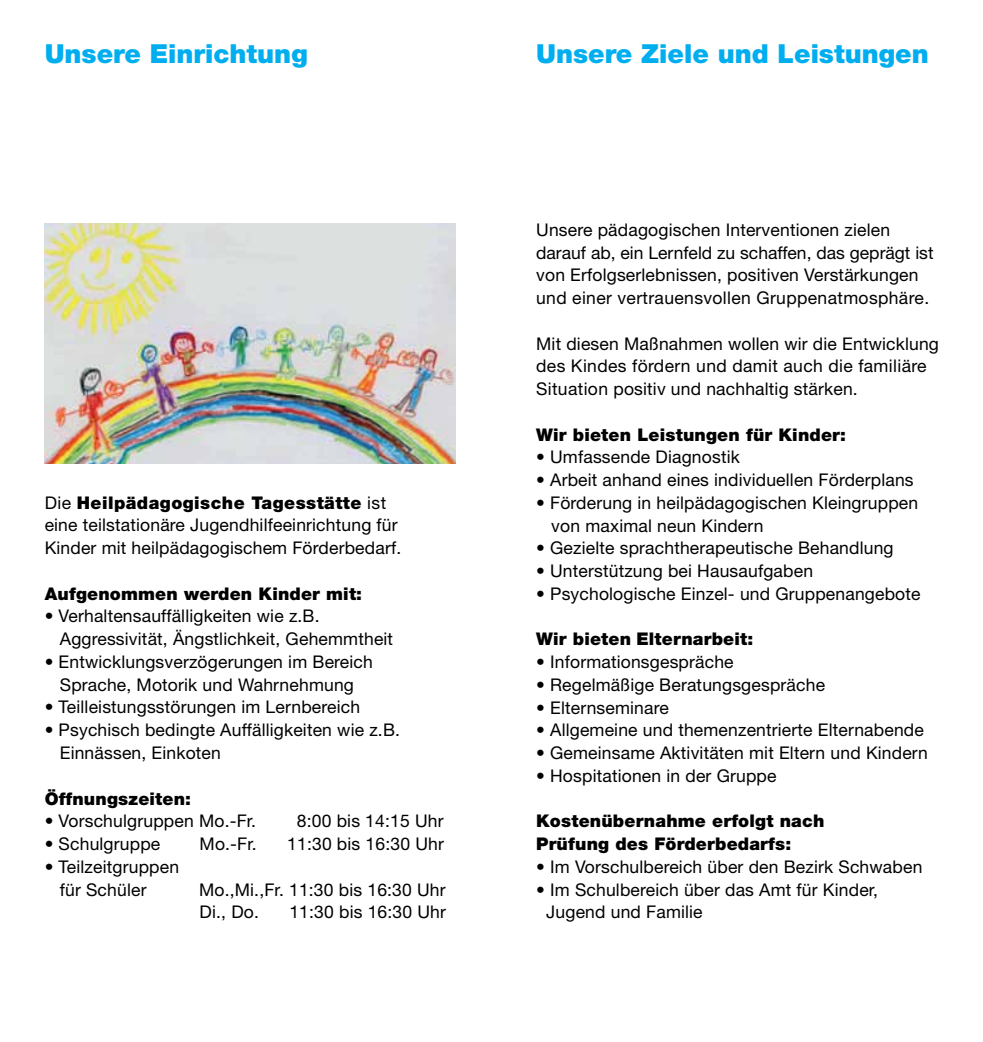
<style>
.page{position:relative;width:983px;height:1042px;background:#fff}
.page>*{position:absolute;margin:0;border:0;box-sizing:border-box;transform-origin:0 0}
.t1{font:900 26.25px "Helvetica Neue LT Std";color:#00aeef}
.t2{font:17.5px/22.8px "Helvetica Neue LT Std";letter-spacing:.01em;color:#000}
.t3{font:900 17.5px/22.8px "Helvetica Neue LT Std";letter-spacing:.01em;color:#000}
.s1{font-weight:900}
</style>
<div class="page">
<img style="left:45px;top:223px;width:411px;height:240px">
<h1 class="t1" style="left:45px;top:38px;width:264px">Unsere Einrichtung</h1>
<h1 class="t1" style="left:536px;top:38px;width:394px">Unsere Ziele und Leistungen</h1>
<p class="t2" style="left:45px;top:491px;width:358px">Die <span class="s1">Heilpädagogische Tagesstätte</span> ist eine teilstationäre Jugendhilfeeinrichtung für<br>Kinder mit heilpädagogischem Förderbedarf.</p>
<p class="t3" style="left:45px;top:582px;width:319px">Aufgenommen werden Kinder mit:</p>
<p class="t2" style="left:60px;top:604px;width:335px;text-indent:-15px">• Verhaltensauffälligkeiten wie z.B.<br>Aggressivität, Ängstlichkeit, Gehemmtheit</p>
<p class="t2" style="left:45px;top:650px;width:329px;text-align:center">• Entwicklungsverzögerungen im Bereich<br>Sprache, Motorik und Wahrnehmung</p>
<p class="t2" style="left:45px;top:695px;width:317px">• Teilleistungsstörungen im Lernbereich</p>
<p class="t2" style="left:60px;top:718px;width:341px;text-indent:-15px">• Psychisch bedingte Auffälligkeiten wie z.B.<br>Einnässen, Einkoten</p>
<p class="t3" style="left:45px;top:787px;width:148px">Öffnungszeiten:</p>
<p class="t2" style="left:45px;top:809px;width:213px">• Vorschulgruppen Mo.-Fr.</p>
<p class="t2" style="left:297px;top:809px;width:148px">8:00 bis 14:15 Uhr</p>
<p class="t2" style="left:45px;top:832px;width:117px">• Schulgruppe</p>
<p class="t2" style="left:199px;top:832px;width:59px">Mo.-Fr.</p>
<p class="t2" style="left:287px;top:832px;width:158px">11:30 bis 16:30 Uhr</p>
<p class="t2" style="left:60px;top:855px;width:121px;text-indent:-15px">• Teilzeitgruppen für Schüler</p>
<p class="t2" style="left:199px;top:877px;width:248px">Mo.,Mi.,Fr. 11:30 bis 16:30 Uhr<br>Di., Do.</p>
<p class="t2" style="left:289px;top:900px;width:158px">11:30 bis 16:30 Uhr</p>
<p class="t2" style="left:536px;top:218px;width:399px">Unsere pädagogischen Interventionen zielen darauf ab, ein Lernfeld zu schaffen, das geprägt ist von Erfolgserlebnissen, positiven Verstärkungen und einer vertrauensvollen Gruppenatmosphäre.</p>
<p class="t2" style="left:536px;top:332px;width:404px">Mit diesen Maßnahmen wollen wir die Entwicklung des Kindes fördern und damit auch die familiäre<br>Situation positiv und nachhaltig stärken.</p>
<p class="t3" style="left:536px;top:423px;width:311px">Wir bieten Leistungen für Kinder:</p>
<p class="t2" style="left:536px;top:445px;width:205px">• Umfassende Diagnostik</p>
<p class="t2" style="left:536px;top:468px;width:379px">• Arbeit anhand eines individuellen Förderplans</p>
<p class="t2" style="left:551px;top:491px;width:368px;text-indent:-15px">• Förderung in heilpädagogischen Kleingruppen von maximal neun Kindern</p>
<p class="t2" style="left:536px;top:536px;width:359px">• Gezielte sprachtherapeutische Behandlung</p>
<p class="t2" style="left:536px;top:559px;width:278px">• Unterstützung bei Hausaufgaben</p>
<p class="t2" style="left:536px;top:582px;width:386px">• Psychologische Einzel- und Gruppenangebote</p>
<p class="t3" style="left:536px;top:628px;width:218px">Wir bieten Elternarbeit:</p>
<p class="t2" style="left:536px;top:650px;width:199px">• Informationsgespräche</p>
<p class="t2" style="left:536px;top:673px;width:290px">• Regelmäßige Beratungsgespräche</p>
<p class="t2" style="left:536px;top:696px;width:134px">• Elternseminare</p>
<p class="t2" style="left:536px;top:718px;width:389px">• Allgemeine und themenzentrierte Elternabende</p>
<p class="t2" style="left:536px;top:741px;width:393px">• Gemeinsame Aktivitäten mit Eltern und Kindern</p>
<p class="t2" style="left:536px;top:764px;width:242px">• Hospitationen in der Gruppe</p>
<p class="t3" style="left:536px;top:810px;width:289px">Kostenübernahme erfolgt nach<br>Prüfung des Förderbedarfs:</p>
<p class="t2" style="left:536px;top:855px;width:387px">• Im Vorschulbereich über den Bezirk Schwaben</p>
<p class="t2" style="left:546px;top:878px;width:333px;text-indent:-10px">• Im Schulbereich über das Amt für Kinder,<br>Jugend und Familie</p>
</div>
